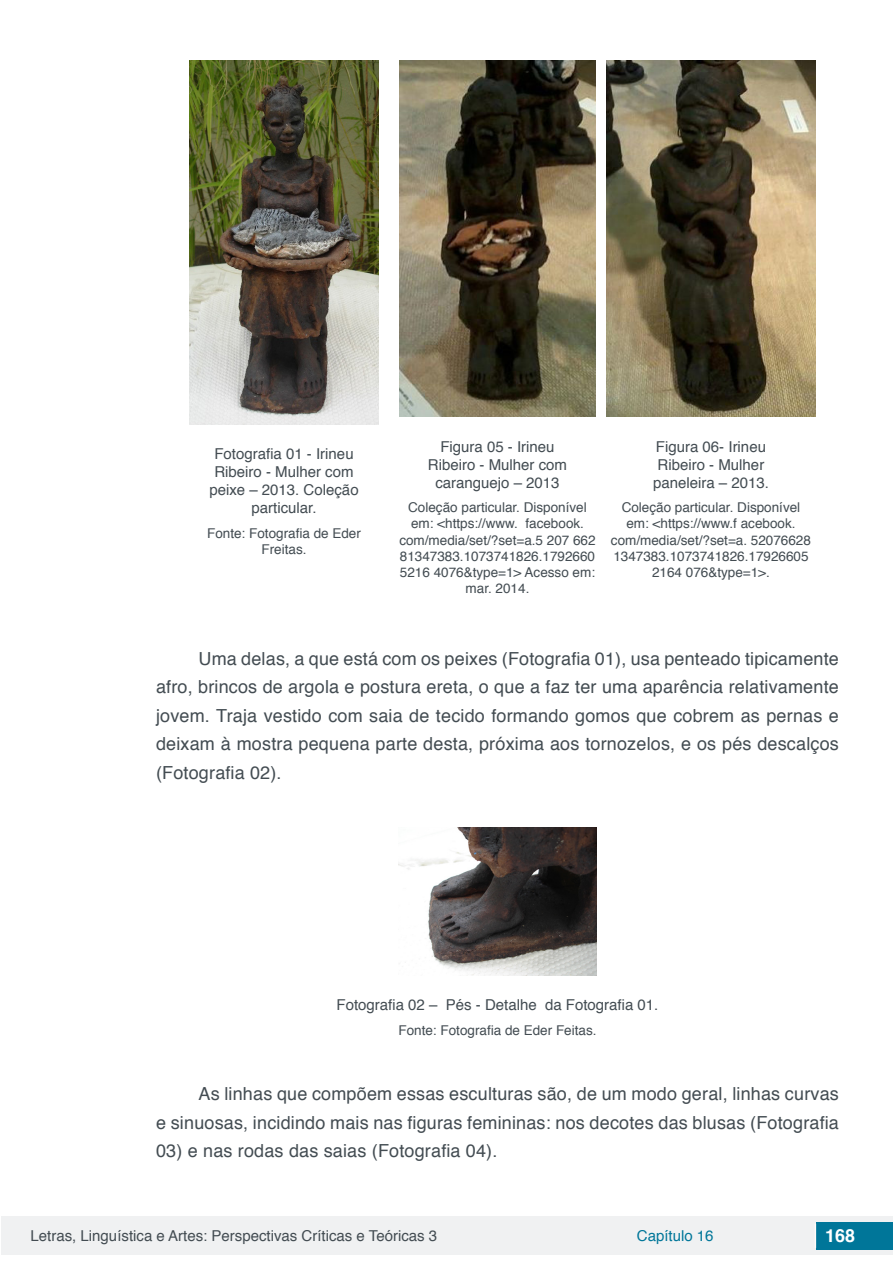
<style>
.page{position:relative;width:893px;height:1263px;background:#fff}
.page>*{position:absolute;margin:0;border:0;box-sizing:border-box;transform-origin:0 0}
.txt{font:18px/28.5px "Helvetica";letter-spacing:.01em;color:#434c52;text-align:justify}
.t1{font:700 18px "Helvetica";color:#fff}
.info_tab_gra_imag{font:15px/18px "Helvetica";color:#434c52;text-align:center}
.t2{font:15px "Helvetica";color:#007699}
.fonte_tab_gra_imag{font:13.5px/16.2px "Helvetica";color:#434c52;text-align:center}
</style>
<div class="page">
<div style="left:1px;top:1216px;width:891px;height:38px;background:#f0f1f2"></div>
<div style="left:816px;top:1222px;width:77px;height:27px;background:#007699"></div>
<svg style="left:815px;top:1224px;width:1px;height:24px"></svg>
<img style="left:189px;top:60px;width:190px;height:364px">
<img style="left:400px;top:60px;width:195px;height:356px">
<img style="left:606px;top:60px;width:210px;height:356px">
<img style="left:399px;top:827px;width:197px;height:148px">
<p class="info_tab_gra_imag" style="left:209px;top:445px;width:151px">Fotografia 01 - Irineu<br>Ribeiro - Mulher com peixe – 2013. Coleção particular.</p>
<p class="fonte_tab_gra_imag" style="left:207px;top:526px;width:155px">Fonte: Fotografia de Eder<br>Freitas.</p>
<p class="info_tab_gra_imag" style="left:428px;top:438px;width:141px">Figura 05 - Irineu<br>Ribeiro - Mulher com caranguejo – 2013</p>
<p class="fonte_tab_gra_imag" style="left:399px;top:500px;width:198px">Coleção particular. Disponível em: &lt;https://www. facebook. com/media/set/?set=a.5 207 662<br>81347383.1073741826.1792660<br>5216 4076&amp;type=1&gt; Acesso em: mar. 2014.</p>
<p class="info_tab_gra_imag" style="left:653px;top:438px;width:117px">Figura 06- Irineu<br>Ribeiro - Mulher paneleira – 2013.</p>
<p class="fonte_tab_gra_imag" style="left:611px;top:500px;width:201px">Coleção particular. Disponível em: &lt;https://www.f acebook. com/media/set/?set=a. 52076628<br>1347383.1073741826.17926605<br>2164 076&amp;type=1&gt;.</p>
<p class="txt" style="left:156px;top:645px;width:684px;text-indent:43px">Uma delas, a que está com os peixes (Fotografia 01), usa penteado tipicamente afro, brincos de argola e postura ereta, o que a faz ter uma aparência relativamente jovem. Traja vestido com saia de tecido formando gomos que cobrem as pernas e deixam à mostra pequena parte desta, próxima aos tornozelos, e os pés descalços (Fotografia 02).</p>
<p class="info_tab_gra_imag" style="left:337px;top:996px;width:323px">Fotografia 02 – Pés - Detalhe da Fotografia 01.</p>
<p class="fonte_tab_gra_imag" style="left:398px;top:1022px;width:200px">Fonte: Fotografia de Eder Feitas.</p>
<p class="txt" style="left:156px;top:1080px;width:684px;text-align:right">As linhas que compõem essas esculturas são, de um modo geral, linhas curvas<br>e sinuosas, incidindo mais nas figuras femininas: nos decotes das blusas (Fotografia</p>
<p class="txt" style="left:156px;top:1137px;width:343px">03) e nas rodas das saias (Fotografia 04).</p>
<p class="info_tab_gra_imag" style="left:31px;top:1227px;width:408px">Letras, Linguística e Artes: Perspectivas Críticas e Teóricas 3</p>
<p class="t2" style="left:637px;top:1224px;width:78px">Capítulo 16</p>
<p class="t1" style="left:825px;top:1221px;width:32px">168</p>
</div>
